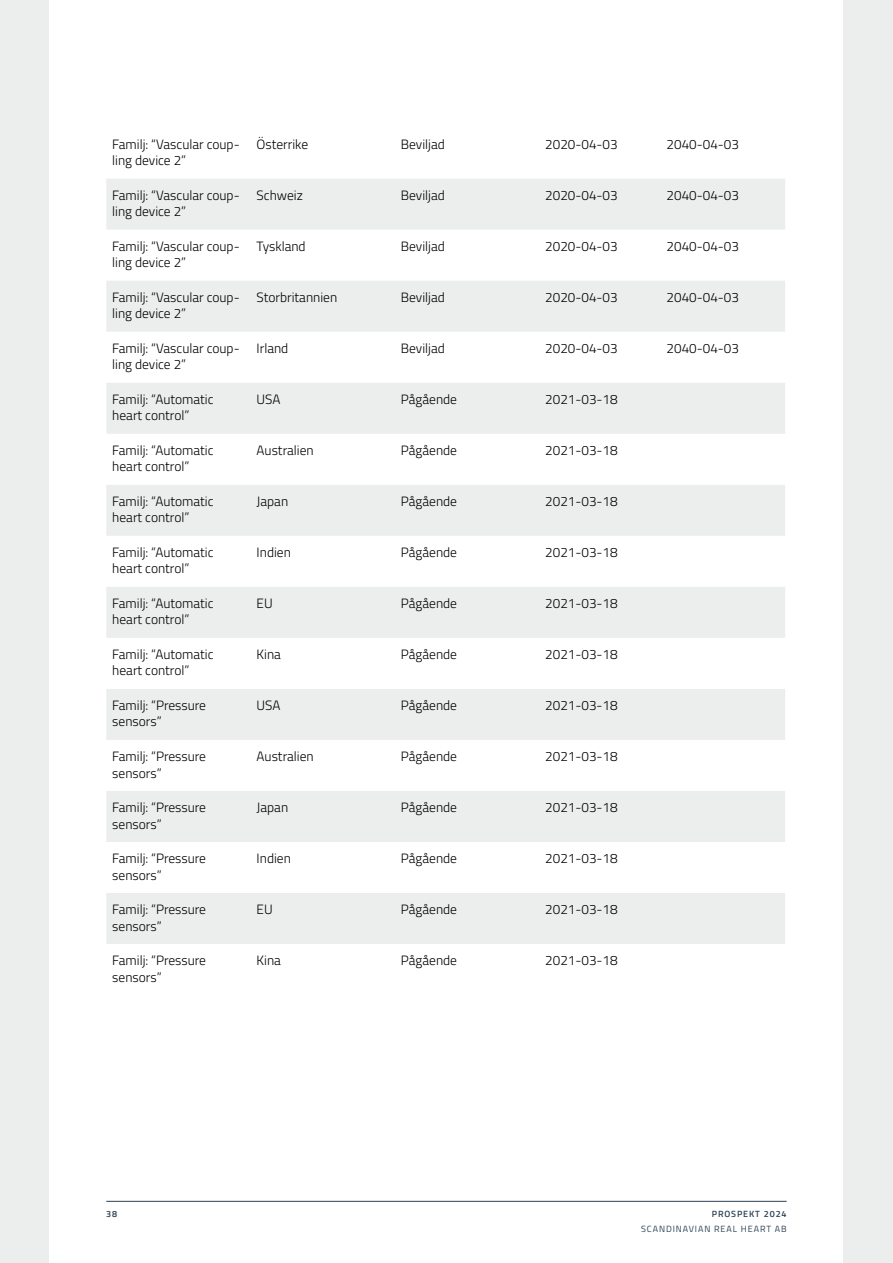
<style>
.page{position:relative;width:893px;height:1263px;background:#fff}
.page>*{position:absolute;margin:0;border:0;box-sizing:border-box;transform-origin:0 0}
.t1{font:300 13.5px/16.2px "Titillium Web";color:#000}
.t2{font:9px "Titillium Web";letter-spacing:.1em;color:#2d4254}
.t3{font:600 9px "Titillium Web";letter-spacing:.1em;color:#2d4254}
</style>
<div class="page">
<hr style="left:106px;top:1201px;width:681px;height:1px;background:#2d4254">
<svg style="left:106px;top:179px;width:679px;height:765px;fill:#ebeeed"></svg>
<div style="left:0;top:0;width:49px;height:1263px;background:#ebeeed"></div>
<div style="left:844px;top:0;width:49px;height:1263px;background:#ebeeed"></div>
<p class="t1" style="left:112px;top:135px;width:129px">Familj: “Vascular coup&shy;ling device 2”</p>
<p class="t1" style="left:257px;top:135px;width:53px">Österrike</p>
<p class="t1" style="left:401px;top:135px;width:45px">Beviljad</p>
<p class="t1" style="left:545px;top:135px;width:74px">2020-04-03</p>
<p class="t1" style="left:667px;top:135px;width:74px">2040-04-03</p>
<p class="t1" style="left:112px;top:186px;width:129px">Familj: “Vascular coup&shy;ling device 2”</p>
<p class="t1" style="left:257px;top:186px;width:48px">Schweiz</p>
<p class="t1" style="left:401px;top:186px;width:45px">Beviljad</p>
<p class="t1" style="left:545px;top:186px;width:74px">2020-04-03</p>
<p class="t1" style="left:667px;top:186px;width:74px">2040-04-03</p>
<p class="t1" style="left:112px;top:237px;width:129px">Familj: “Vascular coup&shy;ling device 2”</p>
<p class="t1" style="left:257px;top:237px;width:51px">Tyskland</p>
<p class="t1" style="left:401px;top:237px;width:45px">Beviljad</p>
<p class="t1" style="left:545px;top:237px;width:74px">2020-04-03</p>
<p class="t1" style="left:667px;top:237px;width:74px">2040-04-03</p>
<p class="t1" style="left:112px;top:288px;width:129px">Familj: “Vascular coup&shy;ling device 2”</p>
<p class="t1" style="left:257px;top:288px;width:82px">Storbritannien</p>
<p class="t1" style="left:401px;top:288px;width:45px">Beviljad</p>
<p class="t1" style="left:545px;top:288px;width:74px">2020-04-03</p>
<p class="t1" style="left:667px;top:288px;width:74px">2040-04-03</p>
<p class="t1" style="left:112px;top:339px;width:129px">Familj: “Vascular coup&shy;ling device 2”</p>
<p class="t1" style="left:257px;top:339px;width:33px">Irland</p>
<p class="t1" style="left:401px;top:339px;width:45px">Beviljad</p>
<p class="t1" style="left:545px;top:339px;width:74px">2020-04-03</p>
<p class="t1" style="left:667px;top:339px;width:74px">2040-04-03</p>
<p class="t1" style="left:112px;top:391px;width:103px">Familj: “Automatic heart control”</p>
<p class="t1" style="left:257px;top:391px;width:25px">USA</p>
<p class="t1" style="left:401px;top:391px;width:58px">Pågående</p>
<p class="t1" style="left:545px;top:391px;width:74px">2021-03-18</p>
<p class="t1" style="left:112px;top:442px;width:103px">Familj: “Automatic heart control”</p>
<p class="t1" style="left:257px;top:442px;width:59px">Australien</p>
<p class="t1" style="left:401px;top:442px;width:58px">Pågående</p>
<p class="t1" style="left:545px;top:442px;width:74px">2021-03-18</p>
<p class="t1" style="left:112px;top:493px;width:103px">Familj: “Automatic heart control”</p>
<p class="t1" style="left:257px;top:493px;width:33px">Japan</p>
<p class="t1" style="left:401px;top:493px;width:58px">Pågående</p>
<p class="t1" style="left:545px;top:493px;width:74px">2021-03-18</p>
<p class="t1" style="left:112px;top:544px;width:103px">Familj: “Automatic heart control”</p>
<p class="t1" style="left:257px;top:544px;width:36px">Indien</p>
<p class="t1" style="left:401px;top:544px;width:58px">Pågående</p>
<p class="t1" style="left:545px;top:544px;width:74px">2021-03-18</p>
<p class="t1" style="left:112px;top:595px;width:103px">Familj: “Automatic heart control”</p>
<p class="t1" style="left:257px;top:595px;width:18px">EU</p>
<p class="t1" style="left:401px;top:595px;width:58px">Pågående</p>
<p class="t1" style="left:545px;top:595px;width:74px">2021-03-18</p>
<p class="t1" style="left:112px;top:646px;width:103px">Familj: “Automatic heart control”</p>
<p class="t1" style="left:257px;top:646px;width:26px">Kina</p>
<p class="t1" style="left:401px;top:646px;width:58px">Pågående</p>
<p class="t1" style="left:545px;top:646px;width:74px">2021-03-18</p>
<p class="t1" style="left:112px;top:697px;width:95px">Familj: “Pressure sensors”</p>
<p class="t1" style="left:257px;top:697px;width:25px">USA</p>
<p class="t1" style="left:401px;top:697px;width:58px">Pågående</p>
<p class="t1" style="left:545px;top:697px;width:74px">2021-03-18</p>
<p class="t1" style="left:112px;top:748px;width:95px">Familj: “Pressure sensors”</p>
<p class="t1" style="left:257px;top:748px;width:59px">Australien</p>
<p class="t1" style="left:401px;top:748px;width:58px">Pågående</p>
<p class="t1" style="left:545px;top:748px;width:74px">2021-03-18</p>
<p class="t1" style="left:112px;top:799px;width:95px">Familj: “Pressure sensors”</p>
<p class="t1" style="left:257px;top:799px;width:33px">Japan</p>
<p class="t1" style="left:401px;top:799px;width:58px">Pågående</p>
<p class="t1" style="left:545px;top:799px;width:74px">2021-03-18</p>
<p class="t1" style="left:112px;top:850px;width:95px">Familj: “Pressure sensors”</p>
<p class="t1" style="left:257px;top:850px;width:36px">Indien</p>
<p class="t1" style="left:401px;top:850px;width:58px">Pågående</p>
<p class="t1" style="left:545px;top:850px;width:74px">2021-03-18</p>
<p class="t1" style="left:112px;top:901px;width:95px">Familj: “Pressure sensors”</p>
<p class="t1" style="left:257px;top:901px;width:18px">EU</p>
<p class="t1" style="left:401px;top:901px;width:58px">Pågående</p>
<p class="t1" style="left:545px;top:901px;width:74px">2021-03-18</p>
<p class="t1" style="left:112px;top:952px;width:95px">Familj: “Pressure sensors”</p>
<p class="t1" style="left:257px;top:952px;width:26px">Kina</p>
<p class="t1" style="left:401px;top:952px;width:58px">Pågående</p>
<p class="t1" style="left:545px;top:952px;width:74px">2021-03-18</p>
<p class="t3" style="left:106px;top:1207px;width:12px">38</p>
<p class="t3" style="left:712px;top:1207px;width:76px">PROSPEKT 2024</p>
<p class="t2" style="left:641px;top:1222px;width:147px">SCANDINAVIAN REAL HEART AB</p>
</div>
